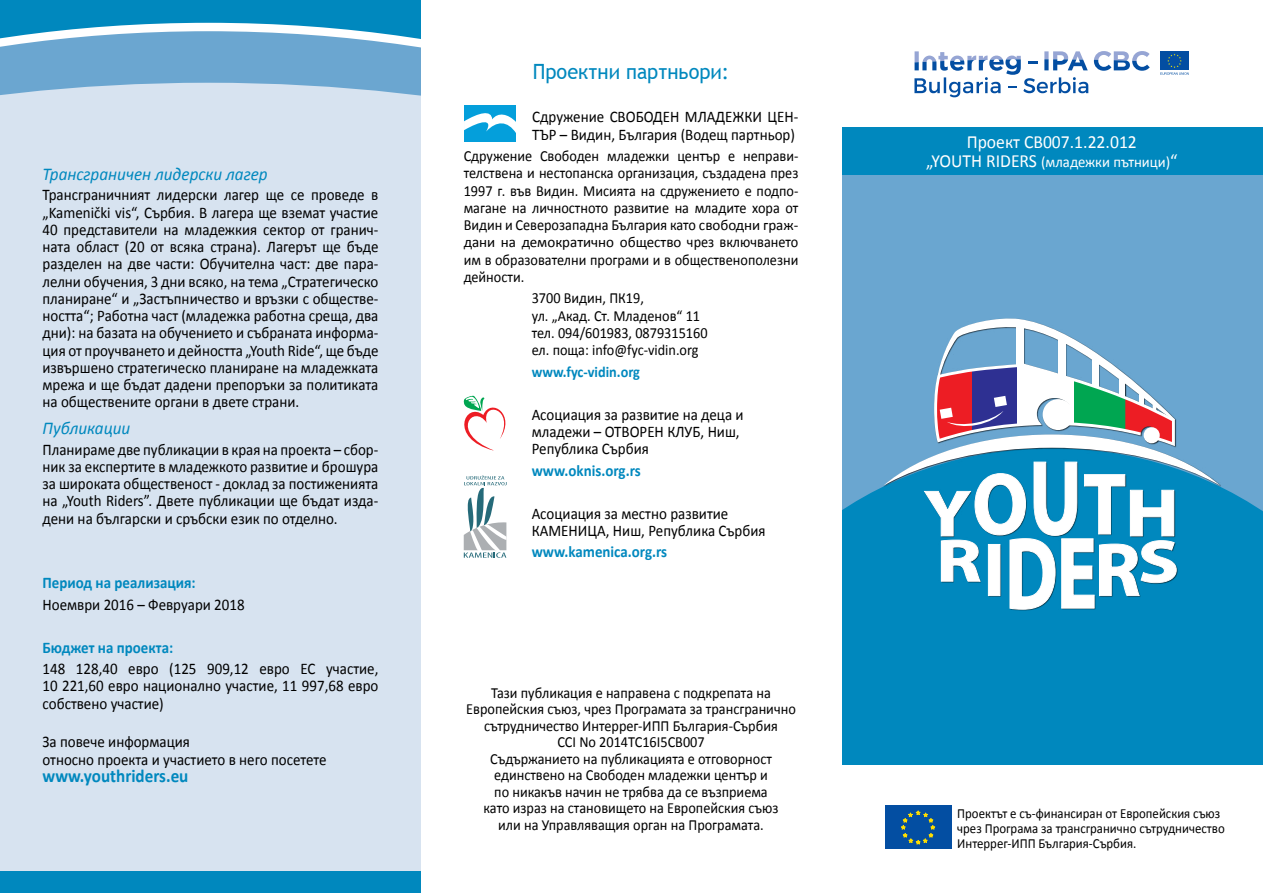
<style>
.page{position:relative;width:1263px;height:893px;background:#fff}
.page>*{position:absolute;margin:0;border:0;box-sizing:border-box;transform-origin:0 0}
.t1{font:21px "Trebuchet MS";color:#0088be;scale:.95 1}
.t2{font:18.6px "Calibri";color:#fff;scale:.95 1}
.t3{font:700 18.6px "Calibri";color:#0088be;scale:.92 1}
.t4{font:italic 18px "Calibri";color:#0088be;scale:.95 1}
.t5{font:16.2px/17.2px "Calibri";color:#000;scale:.92 1}
.t6{font:700 16.2px "Calibri";color:#0088be;scale:.92 1}
.t7{font:15.45px/17.2px "Calibri";color:#000;scale:.92 1}
.t8{font:15.45px "Calibri";color:#fff;scale:.95 1}
.t9{font:700 15.45px "Calibri";color:#0088be;scale:.92 1}
.t10{font:15px "Calibri";color:#000}
.t11{font:13.95px/15px "Calibri";color:#000;scale:.92 1}
.s1{font-size:15px}
.s2{font-size:15.45px}
.s3{font-size:18.6px}
</style>
<div class="page">
<div style="left:0;top:51px;width:421px;height:842px;background:#d7e3f0"></div>
<div style="left:842px;top:142px;width:421px;height:623px;background:#6aa6d0"></div>
<div style="left:465px;top:105px;width:50px;height:37px;background:#049fdb"></div>
<svg style="left:465px;top:113px;width:50px;height:19px"></svg>
<div style="left:1160px;top:51px;width:29px;height:19px;background:#034ea2"></div>
<svg style="left:1160px;top:54px;width:29px;height:21px"></svg>
<svg style="left:1094px;top:51px;width:56px;height:20px"></svg>
<svg style="left:914px;top:51px;width:174px;height:46px"></svg>
<div style="left:885px;top:805px;width:66px;height:44px;background:#034ea2"></div>
<svg style="left:901px;top:811px;width:34px;height:33px"></svg>
<div style="left:842px;top:484px;width:421px;height:281px;background:#0088be"></div>
<svg style="left:883px;top:318px;width:337px;height:291px"></svg>
<div style="left:1143px;top:427px;width:17px;height:16px;background:#fff;border-radius:50%"></div>
<svg style="left:464px;top:476px;width:43px;height:82px"></svg>
<svg style="left:464px;top:396px;width:42px;height:54px"></svg>
<div style="left:842px;top:127px;width:421px;height:48px;background:#0088be"></div>
<div style="left:0;top:872px;width:421px;height:21px;background:#0088be"></div>
<svg style="left:0;top:0;width:421px;height:31px;background:#2097c6"></svg>
<svg style="left:0;top:31px;width:421px;height:65px;fill:#6ba6d0"></svg>
<p class="t4" style="left:43px;top:163px;width:239px">Трансграничен лидерски лагер</p>
<p class="t5" style="left:43px;top:186px;width:367px;text-align:justify">Трансграничният лидерски лагер ще се проведе в „Kamenički vis“, Сърбия. В лагера ще вземат участие 40 представители на младежкия сектор от гранич&shy;ната област (20 от всяка страна). Лагерът ще бъде разделен на две части: Обучителна част: две пара&shy;лелни обучения, 3 дни всяко, на тема „Стратегическо планиране“ и „Застъпничество и връзки с обществе&shy;ността“; Работна част (младежка работна среща, два дни): на базата на обучението и събраната информа&shy;ция от проучването и дейността „Youth Ride“, ще бъде извършено стратегическо планиране на младежката мрежа и ще бъдат дадени препоръки за политиката на обществените органи в двете страни.</p>
<p class="t4" style="left:43px;top:417px;width:94px">Публикации</p>
<p class="t5" style="left:43px;top:440px;width:367px;text-align:justify">Планираме две публикации в края на проекта – сбор&shy;ник за експертите в младежкото развитие и брошура за широката общественост - доклад за постиженията на „Youth Riders”. Двете публикации ще бъдат изда&shy;дени на български и сръбски език по отделно.</p>
<p class="t6" style="left:43px;top:573px;width:168px">Период на реализация:</p>
<p class="t5" style="left:43px;top:595px;width:221px">Ноември 2016 – Февруари 2018</p>
<p class="t6" style="left:43px;top:637px;width:144px">Бюджет на проекта:</p>
<p class="t5" style="left:43px;top:659px;width:367px;text-align:justify">148 128,40 евро (125 909,12 евро ЕС участие, 10 221,60 евро национално участие, 11 997,68 евро собствено участие)</p>
<p class="t5" style="left:43px;top:733px;width:310px">За повече информация<br>относно проекта и участието в него посетете</p>
<p class="t3" style="left:43px;top:764px;width:160px">www.youthriders.eu</p>
<p class="t1" style="left:533px;top:59px;width:208px">Проектни партньори:</p>
<p class="t5" style="left:532px;top:108px;width:291px">Сдружение СВОБОДЕН МЛАДЕЖКИ ЦЕН-<br>ТЪР – Видин, България (Водещ партньор)</p>
<p class="t7" style="left:464px;top:147px;width:365px;text-align:justify">Сдружение Свободен младежки център е неправи&shy;телствена и нестопанска организация, създадена през 1997 г. във Видин. Мисията на сдружението е подпо&shy;магане на личностното развитие на младите хора от Видин и Северозападна България като <span class="s1">свободни граж-</span></p>
<p class="t10" style="left:464px;top:233px;width:336px">дани на демократично общество <span class="s2">чрез включването</span></p>
<p class="t7" style="left:464px;top:250px;width:365px">им в образователни програми и в общественополезни дейности.</p>
<p class="t7" style="left:532px;top:289px;width:193px">3700 Видин, ПК19,<br>ул. „Акад. Ст. Младенов“ 11 тел. 094/601983, 0879315160 ел. поща: info@fyc-vidin.org</p>
<p class="t9" style="left:532px;top:362px;width:119px">www.fyc-vidin.org</p>
<p class="t5" style="left:532px;top:405px;width:232px">Асоциация за развитие на деца и младежи – ОТВОРЕН КЛУБ, Ниш,<br>Република Сърбия</p>
<p class="t6" style="left:532px;top:460px;width:120px">www.oknis.org.rs</p>
<p class="t5" style="left:532px;top:504px;width:256px">Асоциация за местно развитие<br>КАМЕНИЦА, Ниш, Република Сърбия</p>
<p class="t6" style="left:532px;top:542px;width:149px">www.kamenica.org.rs</p>
<p class="t7" style="left:466px;top:683px;width:360px;line-height:16.5px;text-align:center">Тази публикация е направена с подкрепата на Европейския съюз, чрез Програмата за трансгранично сътрудничество Интеррег-ИПП България-Сърбия<br>CCI No 2014TC16I5CB007<br>Съдържанието на публикацията е отговорност единствено на Свободен младежки център и<br>по никакъв начин не трябва да се възприема<br>като израз на становището на Европейския съюз<br>или на Управляващия орган на Програмата.</p>
<p class="t2" style="left:967px;top:130px;width:181px">Проект CB007.1.22.012</p>
<p class="t8" style="left:926px;top:153px;width:266px"><span class="s3">„YOUTH RIDERS</span> (младежки пътници)<span class="s3">“</span></p>
<p class="t11" style="left:957px;top:805px;width:292px">Проектът е съ-финансиран от Европейския съюз чрез Програма за трансгранично сътрудничество<br>Интеррег-ИПП България-Сърбия.</p>
</div>
